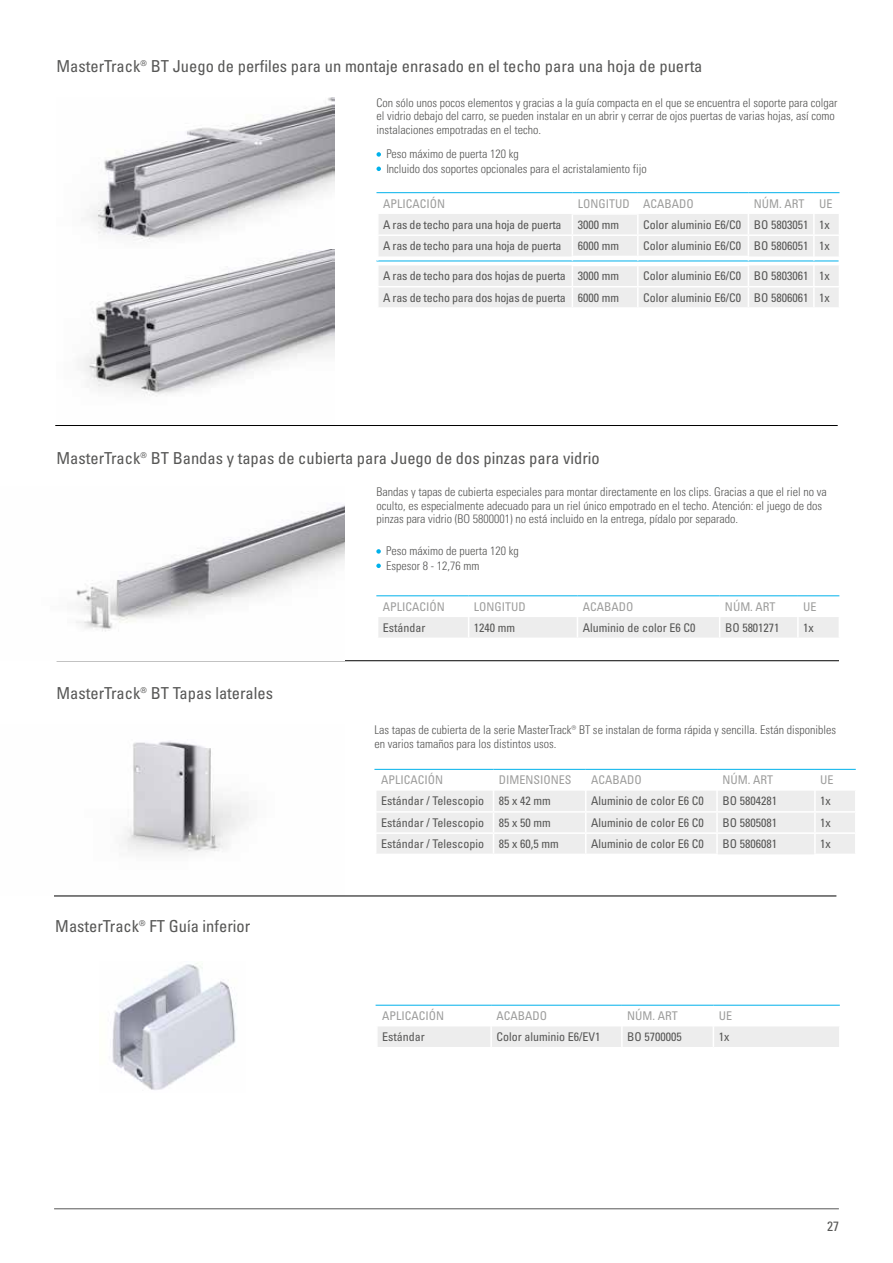
<style>
.page{position:relative;width:893px;height:1263px;background:#fff}
.page>*{position:absolute;margin:0;border:0;box-sizing:border-box;transform-origin:0 0}
.t1{font:condensed 16.5px "Univers LTCYR 57";color:#575756}
.t2{font:condensed 13.5px "Univers LTCYR 57";color:#575756}
.t3{font:12px/13.5px "Univers LTCYR 47 Light Cond";color:#575756}
.t4{font:condensed 12px "Univers LTCYR 57";color:#575756}
.t5{font:condensed 12px "Univers LTCYR 57";letter-spacing:-.02em;color:#575756}
.t6{font:condensed 12px "Univers LTCYR 57";color:#9d9d9c}
</style>
<div class="page">
<hr style="left:54px;top:1208px;width:785px;height:1px;background:#575756">
<img style="left:83px;top:97px;width:251px;height:300px">
<hr style="left:55px;top:425px;width:783px;height:1px;background:#000">
<hr style="left:57px;top:660px;width:782px;height:1px;background:#000">
<img style="left:76px;top:504px;width:269px;height:128px">
<img style="left:124px;top:741px;width:125px;height:112px">
<img style="left:112px;top:963px;width:124px;height:127px">
<hr style="left:54px;top:895px;width:782px;height:1px;background:#000">
<svg style="left:376px;top:192px;width:464px;height:115px"></svg>
<svg style="left:376px;top:152px;width:5px;height:5px"></svg>
<svg style="left:376px;top:167px;width:5px;height:4px"></svg>
<hr style="left:376px;top:1005px;width:115px;height:1px;background:#00b1eb">
<svg style="left:377px;top:1005px;width:463px;height:42px"></svg>
<hr style="left:839px;top:1026px;width:2px;height:21px;background:#fff">
<hr style="left:376px;top:595px;width:93px;height:1px;background:#00b1eb">
<hr style="left:469px;top:595px;width:108px;height:1px;background:#00b1eb">
<hr style="left:577px;top:595px;width:143px;height:1px;background:#00b1eb">
<hr style="left:720px;top:595px;width:78px;height:1px;background:#00b1eb">
<hr style="left:798px;top:595px;width:41px;height:1px;background:#00b1eb">
<svg style="left:377px;top:596px;width:463px;height:42px"></svg>
<svg style="left:376px;top:549px;width:5px;height:5px"></svg>
<svg style="left:376px;top:563px;width:5px;height:5px"></svg>
<hr style="left:374px;top:769px;width:119px;height:1px;background:#00b1eb">
<svg style="left:375px;top:769px;width:481px;height:85px"></svg>
<h1 class="t1" style="left:57px;top:55px;width:647px">MasterTrack® BT Juego de perfiles para un montaje enrasado en el techo para una hoja de puerta</h1>
<p class="t3" style="left:376px;top:95px;width:463px">Con sólo unos pocos elementos y gracias a la guía compacta en el que se encuentra el soporte para colgar el vidrio debajo del carro, se pueden instalar en un abrir y cerrar de ojos puertas de varias hojas, así como instalaciones empotradas en el techo.</p>
<p class="t3" style="left:386px;top:146px;width:262px;line-height:14.4px">Peso máximo de puerta 120 kg<br>Incluido dos soportes opcionales para el acristalamiento fijo</p>
<p class="t6" style="left:383px;top:196px;width:64px">APLICACIÓN</p>
<p class="t6" style="left:578px;top:196px;width:118px">LONGITUD ACABADO</p>
<p class="t6" style="left:754px;top:196px;width:80px">NÚM. ART UE</p>
<p class="t5" style="left:383px;top:217px;width:180px">A ras de techo para una hoja de puerta</p>
<p class="t4" style="left:578px;top:217px;width:43px">3000 mm</p>
<p class="t4" style="left:643px;top:217px;width:188px">Color aluminio E6/C0 BO 5803051 1x</p>
<p class="t5" style="left:383px;top:238px;width:180px">A ras de techo para una hoja de puerta</p>
<p class="t4" style="left:578px;top:238px;width:43px">6000 mm</p>
<p class="t4" style="left:643px;top:238px;width:188px">Color aluminio E6/C0 BO 5806051 1x</p>
<p class="t5" style="left:383px;top:268px;width:237px">A ras de techo para dos hojas de puerta 3000 mm</p>
<p class="t4" style="left:643px;top:268px;width:188px">Color aluminio E6/C0 BO 5803061 1x</p>
<p class="t5" style="left:383px;top:290px;width:237px">A ras de techo para dos hojas de puerta 6000 mm</p>
<p class="t4" style="left:643px;top:290px;width:188px">Color aluminio E6/C0 BO 5806061 1x</p>
<h1 class="t1" style="left:57px;top:448px;width:545px">MasterTrack® BT Bandas y tapas de cubierta para Juego de dos pinzas para vidrio</h1>
<p class="t3" style="left:376px;top:485px;width:452px">Bandas y tapas de cubierta especiales para montar directamente en los clips. Gracias a que el riel no va oculto, es especialmente adecuado para un riel único empotrado en el techo. Atención: el juego de dos pinzas para vidrio (BO 5800001) no está incluido en la entrega, pídalo por separado.</p>
<p class="t3" style="left:386px;top:543px;width:134px;line-height:14.4px">Peso máximo de puerta 120 kg<br>Espesor 8 - 12,76 mm</p>
<h1 class="t1" style="left:57px;top:683px;width:218px">MasterTrack® BT Tapas laterales</h1>
<h1 class="t1" style="left:55px;top:916px;width:196px">MasterTrack® FT Guía inferior</h1>
<p class="t6" style="left:383px;top:599px;width:64px">APLICACIÓN</p>
<p class="t6" style="left:474px;top:599px;width:53px">LONGITUD</p>
<p class="t6" style="left:583px;top:599px;width:52px">ACABADO</p>
<p class="t6" style="left:725px;top:599px;width:52px">NÚM. ART</p>
<p class="t6" style="left:803px;top:599px;width:15px">UE</p>
<p class="t4" style="left:383px;top:620px;width:44px">Estándar</p>
<p class="t4" style="left:474px;top:620px;width:43px">1240 mm</p>
<p class="t4" style="left:583px;top:620px;width:114px">Aluminio de color E6 C0</p>
<p class="t4" style="left:725px;top:620px;width:56px">BO 5801271</p>
<p class="t4" style="left:803px;top:620px;width:12px">1x</p>
<p class="t3" style="left:374px;top:723px;width:463px">Las tapas de cubierta de la serie MasterTrack® BT se instalan de forma rápida y sencilla. Están disponibles en varios tamaños para los distintos usos.</p>
<p class="t6" style="left:381px;top:772px;width:64px">APLICACIÓN</p>
<p class="t6" style="left:499px;top:772px;width:74px">DIMENSIONES</p>
<p class="t6" style="left:591px;top:772px;width:52px">ACABADO</p>
<p class="t6" style="left:722px;top:772px;width:52px">NÚM. ART</p>
<p class="t6" style="left:820px;top:772px;width:15px">UE</p>
<p class="t4" style="left:381px;top:794px;width:171px">Estándar / Telescopio 85 x 42 mm</p>
<p class="t4" style="left:591px;top:794px;width:114px">Aluminio de color E6 C0</p>
<p class="t4" style="left:722px;top:794px;width:56px">BO 5804281</p>
<p class="t4" style="left:820px;top:794px;width:12px">1x</p>
<p class="t4" style="left:381px;top:815px;width:171px">Estándar / Telescopio 85 x 50 mm</p>
<p class="t4" style="left:591px;top:815px;width:114px">Aluminio de color E6 C0</p>
<p class="t4" style="left:722px;top:815px;width:56px">BO 5805081</p>
<p class="t4" style="left:820px;top:815px;width:12px">1x</p>
<p class="t4" style="left:381px;top:836px;width:179px">Estándar / Telescopio 85 x 60,5 mm</p>
<p class="t4" style="left:591px;top:836px;width:114px">Aluminio de color E6 C0</p>
<p class="t4" style="left:722px;top:836px;width:56px">BO 5806081</p>
<p class="t4" style="left:820px;top:836px;width:12px">1x</p>
<p class="t6" style="left:382px;top:1008px;width:64px">APLICACIÓN</p>
<p class="t6" style="left:496px;top:1008px;width:52px">ACABADO</p>
<p class="t6" style="left:627px;top:1008px;width:52px">NÚM. ART</p>
<p class="t6" style="left:719px;top:1008px;width:15px">UE</p>
<p class="t4" style="left:382px;top:1029px;width:44px">Estándar</p>
<p class="t4" style="left:496px;top:1029px;width:105px">Color aluminio E6/EV1</p>
<p class="t4" style="left:627px;top:1029px;width:56px">BO 5700005</p>
<p class="t4" style="left:719px;top:1029px;width:12px">1x</p>
<p class="t2" style="left:827px;top:1218px;width:13px">27</p>
</div>
